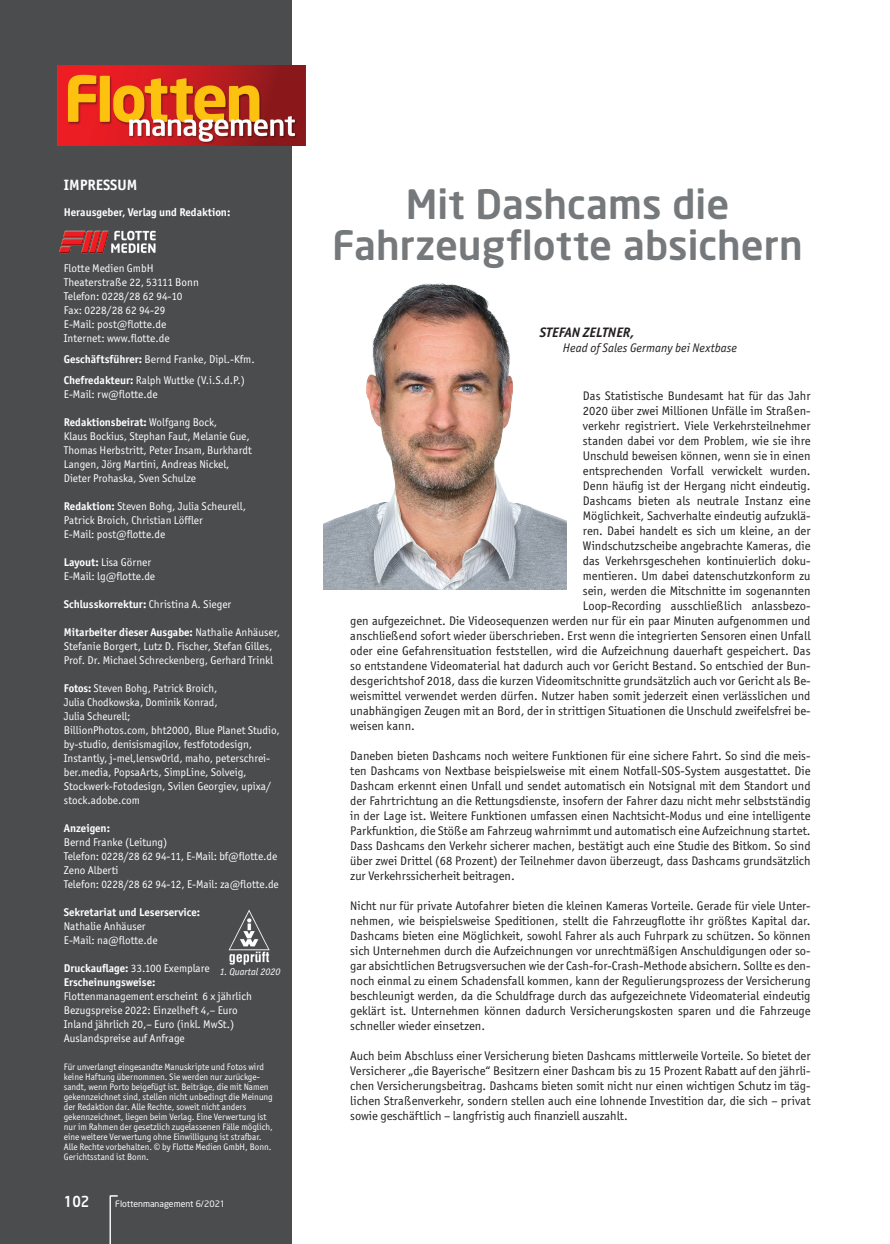
<style>
.page{position:relative;width:890px;height:1244px;background:#fff}
.page>*{position:absolute;margin:0;border:0;box-sizing:border-box;transform-origin:0 0}
.t1{font:500 40px/41.2px "Neo Sans";color:#75797b;text-align:center}
.t2{font:700 15px "Officina Sans ITC Std";color:#fff}
.t3{font:500 15px "Neo Sans";color:#fff;scale:.9 1}
.t4{font:italic 700 13.75px "Officina Sans ITC Std";color:#231f20}
.t5{font:12.5px/15px "Officina Sans ITC Std";color:#231f20;text-align:justify}
.t6{font:italic 12.5px "Officina Sans ITC Std";color:#231f20}
.t7{font:11.25px/14px "Officina Sans ITC Std";color:#fff}
.t8{font:700 11.25px/14px "Officina Sans ITC Std";color:#fff}
.t9{font:italic 10px "Officina Sans ITC Std";color:#fff}
.t10{font:9.38px/10px "Officina Sans ITC Std";color:#fff}
.t11{font:8.75px "Neo Sans";color:#fff}
.s1{font-weight:700}
.s2{font-weight:400}
</style>
<div class="page">
<div style="left:0;top:0;width:291px;height:1244px;background:#4b4c4d"></div>
<img style="left:59px;top:230px;width:97px;height:24px">
<img style="left:57px;top:65px;width:248px;height:81px">
<hr style="left:110px;top:1195px;width:1px;height:49px;background:#fff">
<img style="left:228px;top:909px;width:42px;height:55px">
<img style="left:324px;top:283px;width:242px;height:306px">
<p class="t2" style="left:64px;top:176px;width:75px">IMPRESSUM</p>
<p class="t8" style="left:64px;top:205px;width:168px">Herausgeber, Verlag und Redaktion:</p>
<p class="t7" style="left:64px;top:261px;width:136px">Flotte Medien GmbH<br>Theaterstraße 22, 53111 Bonn<br>Telefon: 0228/28 62 94-10<br>Fax: 0228/28 62 94-29<br>E-Mail: post@flotte.de<br>Internet: www.flotte.de</p>
<p class="t7" style="left:64px;top:348px;width:192px;line-height:21.5px"><span class="s1">Geschäftsführer:</span> Bernd Franke, Dipl.-Kfm.<br><span class="s1">Chefredakteur:</span> Ralph Wuttke (V.i.S.d.P.)</p>
<p class="t7" style="left:64px;top:387px;width:95px">E-Mail: rw@flotte.de</p>
<p class="t7" style="left:64px;top:415px;width:189px"><span class="s1">Redaktionsbeirat:</span> Wolfgang Bock,<br>Klaus Bockius, Stephan Faut, Melanie Gue, Thomas Herbstritt, Peter Insam, Burkhardt Langen, Jörg Martini, Andreas Nickel, Dieter Prohaska, Sven Schulze</p>
<p class="t7" style="left:64px;top:499px;width:184px"><span class="s1">Redaktion:</span> Steven Bohg, Julia Scheurell,<br>Patrick Broich, Christian Löffler<br>E-Mail: post@flotte.de</p>
<p class="t7" style="left:64px;top:555px;width:93px"><span class="s1">Layout:</span> Lisa Görner<br>E-Mail: lg@flotte.de</p>
<p class="t8" style="left:64px;top:597px;width:169px">Schlusskorrektur: <span class="s2">Christina A. Sieger</span></p>
<p class="t7" style="left:64px;top:625px;width:218px"><span class="s1">Mitarbeiter dieser Ausgabe:</span> Nathalie Anhäuser,<br>Stefanie Borgert, Lutz D. Fischer, Stefan Gilles,<br>Prof. Dr. Michael Schreckenberg, Gerhard Trinkl</p>
<p class="t7" style="left:64px;top:681px;width:217px"><span class="s1">Fotos:</span> Steven Bohg, Patrick Broich,<br>Julia Chodkowska, Dominik Konrad,<br>Julia Scheurell;<br>BillionPhotos.com, bht2000, Blue Planet Studio, by-studio, denisismagilov, festfotodesign, Instantly, j-mel,lensw0rld, maho, peterschrei&shy;ber.media, PopsaArts, SimpLine, Solveig, Stockwerk-Fotodesign, Svilen Georgiev, upixa/ stock.adobe.com</p>
<p class="t8" style="left:64px;top:821px;width:48px">Anzeigen:</p>
<p class="t7" style="left:64px;top:835px;width:216px">Bernd Franke (Leitung)<br>Telefon: 0228/28 62 94-11, E-Mail: bf@flotte.de Zeno Alberti<br>Telefon: 0228/28 62 94-12, E-Mail: za@flotte.de</p>
<p class="t8" style="left:64px;top:905px;width:138px">Sekretariat und Leserservice:</p>
<p class="t7" style="left:64px;top:919px;width:95px">Nathalie Anhäuser<br>E-Mail: na@flotte.de</p>
<p class="t8" style="left:64px;top:960px;width:147px">Druckauflage: <span class="s2">33.100 Exemplare<br></span>Erscheinungsweise:</p>
<p class="t7" style="left:64px;top:988px;width:189px">Flottenmanagement erscheint 6 x jährlich Bezugspreise 2022: Einzelheft 4,– Euro Inland jährlich 20,– Euro (inkl. MwSt.)<br>Auslandspreise auf Anfrage</p>
<p class="t10" style="left:64px;top:1062px;width:210px">Für unverlangt eingesandte Manuskripte und Fotos wird keine Haftung übernommen. Sie werden nur zurückge&shy;sandt, wenn Porto beigefügt ist. Beiträge, die mit Namen gekennzeichnet sind, stellen nicht unbedingt die Meinung der Redaktion dar. Alle Rechte, soweit nicht anders gekennzeichnet, liegen beim Verlag. Eine Verwertung ist nur im Rahmen der gesetzlich zugelassenen Fälle möglich, eine weitere Verwertung ohne Einwilligung ist strafbar.<br>Alle Rechte vorbehalten. © by Flotte Medien GmbH, Bonn.<br>Gerichtsstand ist Bonn.</p>
<p class="t3" style="left:64px;top:1191px;width:30px">102</p>
<p class="t11" style="left:115px;top:1198px;width:111px">Flottenmanagement 6/2021</p>
<p class="t9" style="left:220px;top:966px;width:62px">1. Quartal 2020</p>
<h1 class="t1" style="left:332px;top:182px;width:472px">Mit Dashcams die<br>Fahrzeugflotte absichern</h1>
<p class="t4" style="left:539px;top:324px;width:96px">STEFAN ZELTNER,</p>
<p class="t6" style="left:563px;top:341px;width:175px">Head of Sales Germany bei Nextbase</p>
<p class="t5" style="left:583px;top:388px;width:229px">Das Statistische Bundesamt hat für das Jahr</p>
<p class="t5" style="left:583px;top:403px;width:229px">2020 über zwei Millionen Unfälle im Straßen-</p>
<p class="t5" style="left:583px;top:418px;width:229px">verkehr registriert. Viele Verkehrsteilnehmer</p>
<p class="t5" style="left:583px;top:433px;width:229px">standen dabei vor dem Problem, wie sie ihre</p>
<p class="t5" style="left:583px;top:448px;width:229px">Unschuld beweisen können, wenn sie in einen</p>
<p class="t5" style="left:583px;top:463px;width:229px">entsprechenden Vorfall verwickelt wurden.</p>
<p class="t5" style="left:583px;top:478px;width:229px">Denn häufig ist der Hergang nicht eindeutig.</p>
<p class="t5" style="left:583px;top:493px;width:229px">Dashcams bieten als neutrale Instanz eine</p>
<p class="t5" style="left:583px;top:508px;width:229px">Möglichkeit, Sachverhalte eindeutig aufzuklä-</p>
<p class="t5" style="left:583px;top:523px;width:229px">ren. Dabei handelt es sich um kleine, an der</p>
<p class="t5" style="left:583px;top:538px;width:229px">Windschutzscheibe angebrachte Kameras, die</p>
<p class="t5" style="left:583px;top:553px;width:229px">das Verkehrsgeschehen kontinuierlich doku-</p>
<p class="t5" style="left:583px;top:568px;width:229px">mentieren. Um dabei datenschutzkonform zu</p>
<p class="t5" style="left:583px;top:583px;width:229px">sein, werden die Mitschnitte im sogenannten</p>
<p class="t5" style="left:583px;top:598px;width:229px">Loop-Recording ausschließlich anlassbezo-</p>
<p class="t5" style="left:350px;top:613px;width:461px">gen aufgezeichnet. Die Videosequenzen werden nur für ein paar Minuten aufgenommen und</p>
<p class="t5" style="left:350px;top:628px;width:462px">anschließend sofort wieder überschrieben. Erst wenn die integrierten Sensoren einen Unfall</p>
<p class="t5" style="left:350px;top:643px;width:461px">oder eine Gefahrensituation feststellen, wird die Aufzeichnung dauerhaft gespeichert. Das</p>
<p class="t5" style="left:350px;top:658px;width:462px">so entstandene Videomaterial hat dadurch auch vor Gericht Bestand. So entschied der Bun-</p>
<p class="t5" style="left:350px;top:673px;width:461px">desgerichtshof 2018, dass die kurzen Videomitschnitte grundsätzlich auch vor Gericht als Be-</p>
<p class="t5" style="left:350px;top:688px;width:461px">weismittel verwendet werden dürfen. Nutzer haben somit jederzeit einen verlässlichen und</p>
<p class="t5" style="left:350px;top:703px;width:461px">unabhängigen Zeugen mit an Bord, der in strittigen Situationen die Unschuld zweifelsfrei be-</p>
<p class="t5" style="left:350px;top:718px;width:66px">weisen kann.</p>
<p class="t5" style="left:350px;top:748px;width:462px">Daneben bieten Dashcams noch weitere Funktionen für eine sichere Fahrt. So sind die meis&shy;ten Dashcams von Nextbase beispielsweise mit einem Notfall-SOS-System ausgestattet. Die Dashcam erkennt einen Unfall und sendet automatisch ein Notsignal mit dem Standort und der Fahrtrichtung an die Rettungsdienste, insofern der Fahrer dazu nicht mehr selbstständig in der Lage ist. Weitere Funktionen umfassen einen Nachtsicht-Modus und eine intelligente Parkfunktion, die Stöße am Fahrzeug wahrnimmt und automatisch eine Aufzeichnung startet.<br>Dass Dashcams den Verkehr sicherer machen, bestätigt auch eine Studie des Bitkom. So sind über zwei Drittel (68 Prozent) der Teilnehmer davon überzeugt, dass Dashcams grundsätzlich zur Verkehrssicherheit beitragen.</p>
<p class="t5" style="left:350px;top:898px;width:462px">Nicht nur für private Autofahrer bieten die kleinen Kameras Vorteile. Gerade für viele Unter&shy;nehmen, wie beispielsweise Speditionen, stellt die Fahrzeugflotte ihr größtes Kapital dar.<br>Dashcams bieten eine Möglichkeit, sowohl Fahrer als auch Fuhrpark zu schützen. So können sich Unternehmen durch die Aufzeichnungen vor unrechtmäßigen Anschuldigungen oder so&shy;gar absichtlichen Betrugsversuchen wie der Cash-for-Crash-Methode absichern. Sollte es den&shy;noch einmal zu einem Schadensfall kommen, kann der Regulierungsprozess der Versicherung beschleunigt werden, da die Schuldfrage durch das aufgezeichnete Videomaterial eindeutig geklärt ist. Unternehmen können dadurch Versicherungskosten sparen und die Fahrzeuge schneller wieder einsetzen.</p>
<p class="t5" style="left:350px;top:1048px;width:462px">Auch beim Abschluss einer Versicherung bieten Dashcams mittlerweile Vorteile. So bietet der Versicherer „die Bayerische“ Besitzern einer Dashcam bis zu 15 Prozent Rabatt auf den jährli&shy;chen Versicherungsbeitrag. Dashcams bieten somit nicht nur einen wichtigen Schutz im täg&shy;lichen Straßenverkehr, sondern stellen auch eine lohnende Investition dar, die sich – privat sowie geschäftlich – langfristig auch finanziell auszahlt.</p>
</div>
